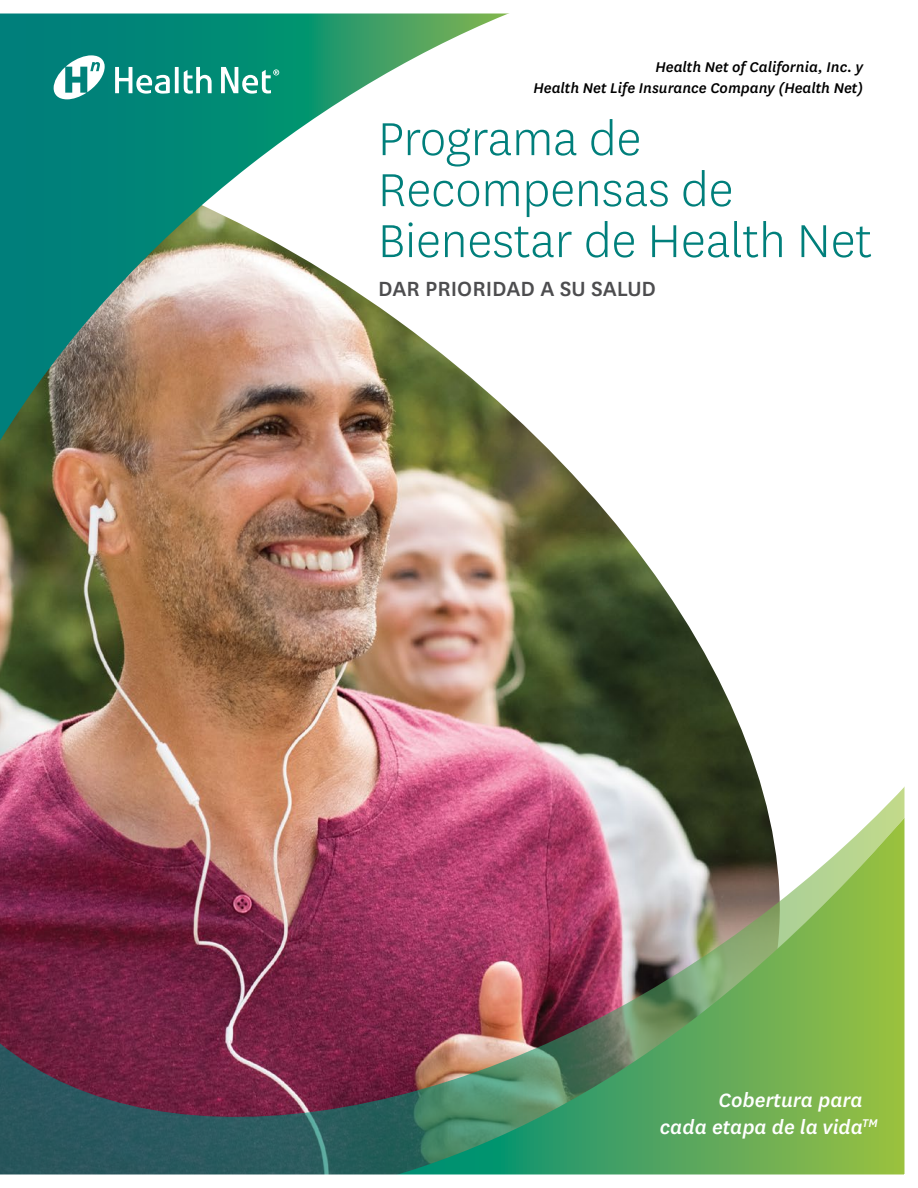
<style>
.page{position:relative;width:918px;height:1188px;background:#fff}
.page>*{position:absolute;margin:0;border:0;box-sizing:border-box;transform-origin:0 0}
.t1{font:300 54px/51px "Centene Sans";color:#007f7b}
.t2{font:500 24px "Centene Sans";color:#4d4d4f}
.t3{font:italic 500 22.5px/27px "Centene Sans";color:#fff}
.t4{font:italic 500 16.5px/21px "Centene Sans";color:#000;text-align:right}
</style>
<div class="page">
<img style="left:0;top:13px;width:905px;height:1162px">
<svg style="left:54px;top:55px;width:51px;height:44px"></svg>
<svg style="left:115px;top:67px;width:55px;height:27px"></svg>
<svg style="left:175px;top:67px;width:4px;height:26px"></svg>
<svg style="left:184px;top:67px;width:28px;height:27px"></svg>
<svg style="left:221px;top:67px;width:58px;height:27px"></svg>
<p class="t4" style="left:533px;top:56px;width:331px">Health Net of California, Inc. y<br>Health Net Life Insurance Company (Health Net)</p>
<h1 class="t1" style="left:378px;top:112px;width:496px">Programa de<br>Recompensas de<br>Bienestar de Health Net</h1>
<h2 class="t2" style="left:378px;top:272px;width:280px">DAR PRIORIDAD A SU SALUD</h2>
<p class="t3" style="left:660px;top:1086px;width:219px;text-indent:59px">Cobertura para cada etapa de la vida<sup>TM</sup></p>
</div>
